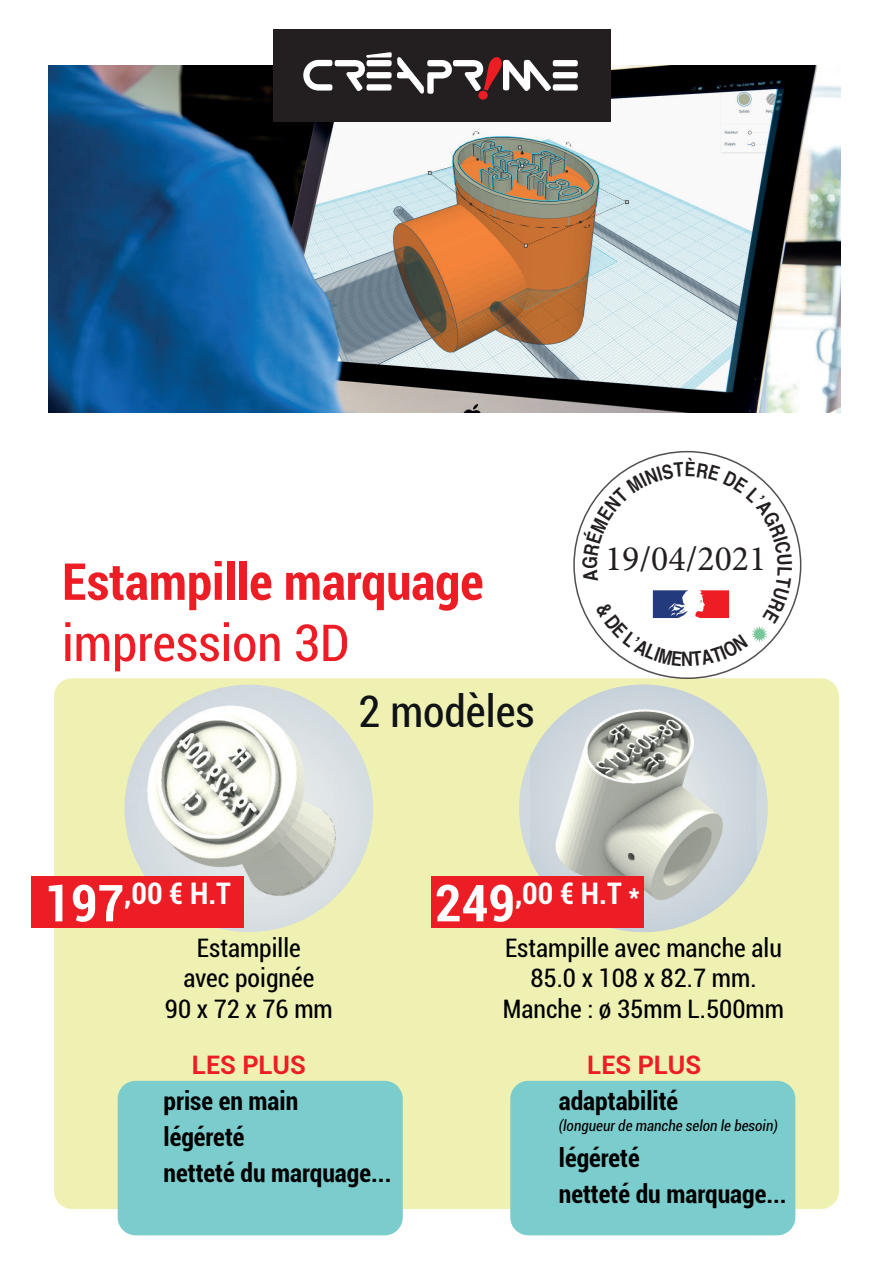
<style>
.page{position:relative;width:893px;height:1263px;background:#fff}
.page>*{position:absolute;margin:0;border:0;box-sizing:border-box;transform-origin:0 0}
.t1{font:700 condensed 51px "Roboto";color:#ec1d25}
.t2{font:condensed 51px "Roboto";color:#ec1d25}
.t3{font:condensed 43.5px "Roboto";color:#101315}
.t4{font:35.85px "Minion Pro";color:#231f20}
.t5{font:700 condensed 29.7px "Roboto";color:#fff}
.t6{font:condensed 25.5px/30.6px "Roboto";color:#000001;text-align:center}
.t7{font:700 condensed 25.5px/36px "Roboto";color:#000001}
.t8{font:700 25.5px "Roboto";color:#ec1d25}
.t9{font:italic condensed 15px "Roboto";color:#000001}
.s1{font-size:51px}
</style>
<div class="page">
<img style="left:48px;top:65px;width:792px;height:347px">
<div style="left:54px;top:678px;width:785px;height:531px;background:#eef1b2;border-radius:18px"></div>
<div style="left:118px;top:1081px;width:285px;height:154px;background:#7bcdcd;border-radius:18px"></div>
<div style="left:510px;top:1081px;width:285px;height:154px;background:#7bcdcd;border-radius:18px"></div>
<img style="left:124px;top:685px;width:249px;height:247px">
<div style="left:519px;top:685px;width:249px;height:247px;background:#cfd9de;border-radius:50%"></div>
<img style="left:530px;top:685px;width:227px;height:247px">
<div style="left:273px;top:29px;width:337px;height:93px;background:#231f20"></div>
<div style="left:553px;top:60px;width:25px;height:6px;border:4px solid #fff"></div>
<div style="left:553px;top:72px;width:25px;height:6px;border:4px solid #fff"></div>
<div style="left:553px;top:84px;width:25px;height:7px;border:4px solid #fff"></div>
<svg style="left:303px;top:52px;width:251px;height:48px"></svg>
<div style="left:31px;top:877px;width:213px;height:51px;background:#ec1d25"></div>
<div style="left:431px;top:877px;width:212px;height:51px;background:#ec1d25"></div>
<svg style="left:582px;top:458px;width:210px;height:208px"></svg>
<h1 class="t1" style="left:62px;top:546px;width:423px">Estampille marquage</h1>
<h1 class="t2" style="left:62px;top:607px;width:289px">impression 3D</h1>
<h2 class="t3" style="left:358px;top:681px;width:178px">2 modèles</h2>
<h3 class="t4" style="left:605px;top:534px;width:163px">19/04/2021</h3>
<p class="t5" style="left:44px;top:873px;width:188px"><span class="s1">197</span>,00 € H.T</p>
<p class="t5" style="left:435px;top:873px;width:206px"><span class="s1">249</span>,00 € H.T *</p>
<p class="t6" style="left:165px;top:931px;width:169px">Estampille<br>avec poignée<br>90 x 72 x 76 mm</p>
<p class="t8" style="left:192px;top:1047px;width:115px">LES PLUS</p>
<p class="t7" style="left:164px;top:1082px;width:229px">prise en main<br>légéreté<br>netteté du marquage...</p>
<p class="t6" style="left:503px;top:931px;width:283px">Estampille avec manche alu<br>85.0 x 108 x 82.7 mm.<br>Manche : ø 35mm L.500mm</p>
<p class="t8" style="left:587px;top:1047px;width:115px">LES PLUS</p>
<p class="t7" style="left:559px;top:1082px;width:121px">adaptabilité</p>
<p class="t9" style="left:559px;top:1116px;width:221px">(longueur de manche selon le besoin)</p>
<p class="t7" style="left:559px;top:1139px;width:229px">légéreté<br>netteté du marquage...</p>
</div>
